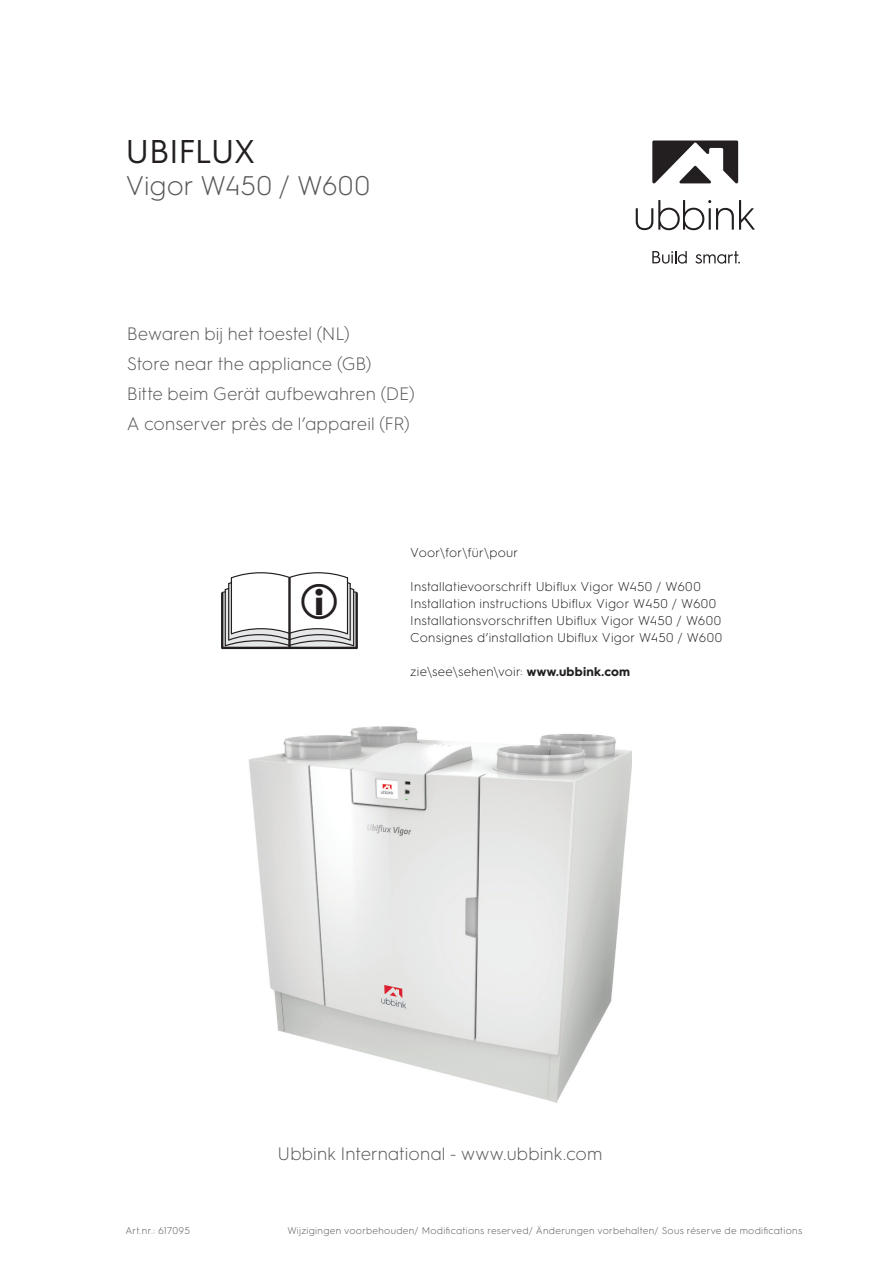
<style>
.page{position:relative;width:893px;height:1263px;background:#fff}
.page>*{position:absolute;margin:0;border:0;box-sizing:border-box;transform-origin:0 0}
._00_IM_title{font:33px "HGS3";letter-spacing:-.02em;color:#231f20}
._01_IM_title_subline{font:300 27px "HGS3";letter-spacing:-.005em;color:#57585a}
._01_IM_title_subline-2{font:300 18px "HGS3";color:#57585a}
._30_IM_body{font:300 12.75px/17px "HGS3";letter-spacing:.015em;color:#231f20}
._30_body_small{font:300 9.75px "HGS3";letter-spacing:.025em;color:#57585a}
.s1{font-weight:700}
</style>
<div class="page">
<img style="left:249px;top:726px;width:382px;height:377px">
<hr style="left:222px;top:647px;width:68px;height:2px;background:#231f20">
<hr style="left:289px;top:647px;width:68px;height:2px;background:#231f20">
<svg style="left:636px;top:200px;width:119px;height:30px"></svg>
<svg style="left:652px;top:251px;width:35px;height:13px"></svg>
<svg style="left:695px;top:251px;width:45px;height:13px"></svg>
<svg style="left:652px;top:140px;width:86px;height:43px"></svg>
<svg style="left:221px;top:572px;width:137px;height:76px"></svg>
<p class="_00_IM_title" style="left:125px;top:129px;width:132px">UBIFLUX</p>
<p class="_01_IM_title_subline" style="left:125px;top:167px;width:246px">Vigor W450 / W600</p>
<p class="_01_IM_title_subline-2" style="left:127px;top:321px;width:225px">Bewaren bij het toestel (NL)</p>
<p class="_01_IM_title_subline-2" style="left:127px;top:352px;width:246px">Store near the appliance (GB)</p>
<p class="_01_IM_title_subline-2" style="left:127px;top:382px;width:290px">Bitte beim Gerät aufbewahren (DE)</p>
<p class="_01_IM_title_subline-2" style="left:127px;top:412px;width:285px">A conserver près de l’appareil (FR)</p>
<p class="_30_IM_body" style="left:410px;top:543px;width:110px">Voor\for\für\pour</p>
<p class="_30_IM_body" style="left:410px;top:577px;width:313px">Installatievoorschrift Ubiflux Vigor W450 / W600<br>Installation instructions Ubiflux Vigor W450 / W600<br>Installationsvorschriften Ubiflux Vigor W450 / W600<br>Consignes d’installation Ubiflux Vigor W450 / W600</p>
<p class="_30_IM_body" style="left:410px;top:662px;width:221px">zie\see\sehen\voir: <span class="s1">www.ubbink.com</span></p>
<p class="_01_IM_title_subline-2" style="left:278px;top:1141px;width:326px">Ubbink International - www.ubbink.com</p>
<p class="_30_body_small" style="left:125px;top:1223px;width:66px">Art.nr.: 617095</p>
<p class="_30_body_small" style="left:287px;top:1223px;width:516px">Wijzigingen voorbehouden/ Modifications reserved/ Änderungen vorbehalten/ Sous réserve de modifications</p>
</div>
